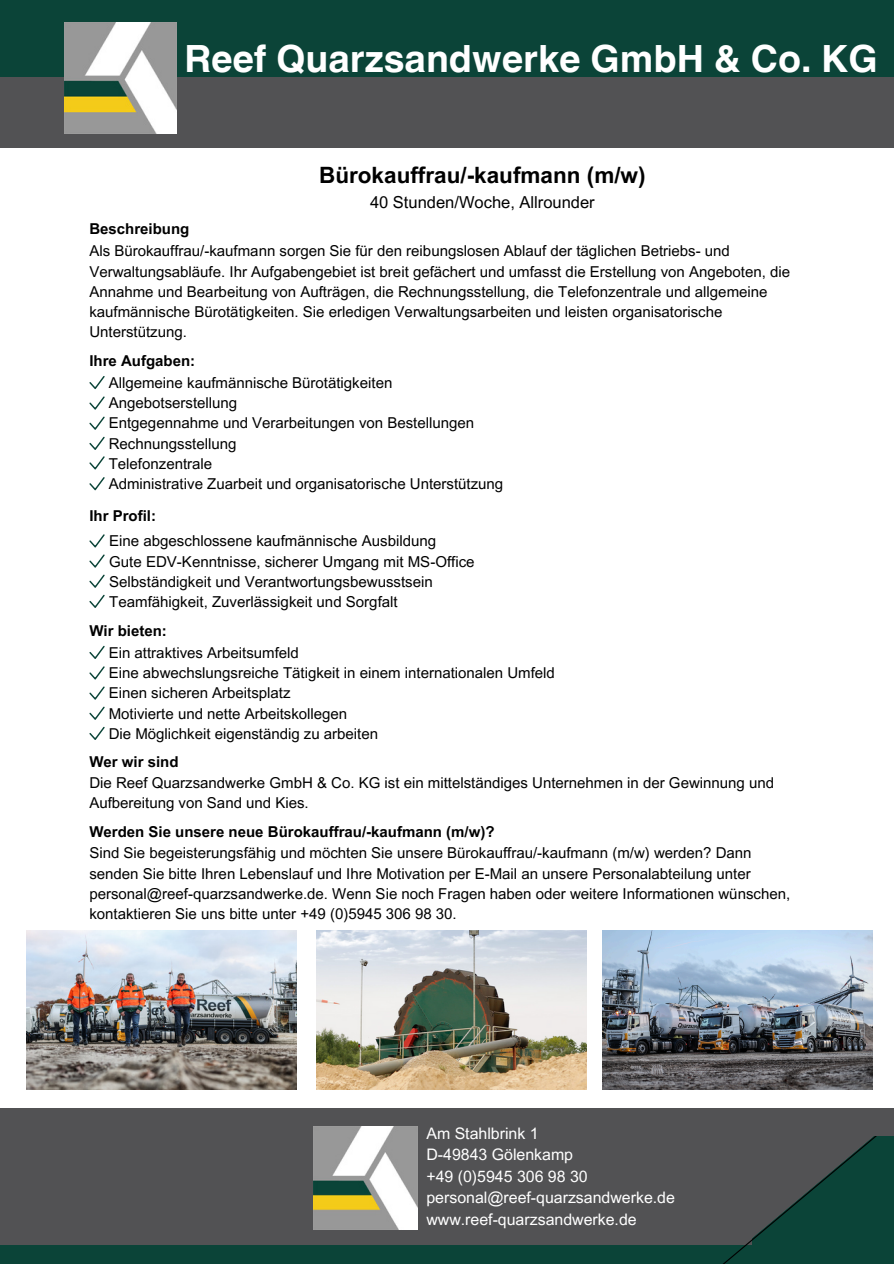
<style>
.page{position:relative;width:894px;height:1264px;background:#fff}
.page>*{position:absolute;margin:0;border:0;box-sizing:border-box;transform-origin:0 0}
.t1{font:700 37.5px "Helvetica World";color:#fff}
.t2{font:700 22.5px "Arial MT Pro";color:#000}
.t3{font:16.5px "Arial MT Pro";color:#000}
.t4{font:15.9px "Arial MT Pro";color:#fff}
.t5{font:15px/20.2px "Arial MT Pro";color:#000}
.t6{font:700 15px "Arial MT Pro";color:#000}
</style>
<div class="page">
<div style="left:0;top:0;width:893px;height:1263px;background:#0b4438"></div>
<div style="left:0;top:137px;width:893px;height:980px;background:#fff"></div>
<div style="left:0;top:77px;width:893px;height:71px;background:#525254"></div>
<div style="left:0;top:1118px;width:750px;height:126px;background:#525254"></div>
<svg style="left:700px;top:1136px;width:177px;height:127px"></svg>
<img style="left:65px;top:22px;width:111px;height:111px">
<div style="left:0;top:1108px;width:893px;height:28px;background:#525254"></div>
<img style="left:26px;top:931px;width:270px;height:158px">
<img style="left:313px;top:1126px;width:104px;height:103px">
<img style="left:316px;top:931px;width:270px;height:158px">
<img style="left:602px;top:931px;width:270px;height:158px">
<svg style="left:89px;top:376px;width:16px;height:13px"></svg>
<svg style="left:89px;top:396px;width:16px;height:14px"></svg>
<svg style="left:89px;top:416px;width:16px;height:14px"></svg>
<svg style="left:89px;top:436px;width:16px;height:14px"></svg>
<svg style="left:89px;top:477px;width:16px;height:13px"></svg>
<svg style="left:89px;top:456px;width:16px;height:13px"></svg>
<svg style="left:89px;top:534px;width:16px;height:13px"></svg>
<svg style="left:89px;top:554px;width:16px;height:14px"></svg>
<svg style="left:89px;top:574px;width:16px;height:14px"></svg>
<svg style="left:89px;top:594px;width:16px;height:14px"></svg>
<svg style="left:89px;top:645px;width:16px;height:14px"></svg>
<svg style="left:89px;top:666px;width:16px;height:13px"></svg>
<svg style="left:89px;top:686px;width:16px;height:13px"></svg>
<svg style="left:89px;top:706px;width:16px;height:14px"></svg>
<svg style="left:89px;top:726px;width:16px;height:14px"></svg>
<p class="t1" style="left:184px;top:28px;width:694px">Reef Quarzsandwerke GmbH &amp; Co. KG</p>
<p class="t6" style="left:89px;top:223px;width:101px">Beschreibung</p>
<p class="t2" style="left:319px;top:166px;width:328px">Bürokauffrau/-kaufmann (m/w)</p>
<p class="t3" style="left:370px;top:196px;width:226px">40 Stunden/Woche, Allrounder</p>
<p class="t5" style="left:89px;top:243px;width:702px">Als Bürokauffrau/-kaufmann sorgen Sie für den reibungslosen Ablauf der täglichen Betriebs- und Verwaltungsabläufe. Ihr Aufgabengebiet ist breit gefächert und umfasst die Erstellung von Angeboten, die Annahme und Bearbeitung von Aufträgen, die Rechnungsstellung, die Telefonzentrale und allgemeine kaufmännische Bürotätigkeiten. Sie erledigen Verwaltungsarbeiten und leisten organisatorische Unterstützung.</p>
<p class="t6" style="left:89px;top:355px;width:107px">Ihre Aufgaben:</p>
<p class="t5" style="left:109px;top:374px;width:285px">Allgemeine kaufmännische Bürotätigkeiten</p>
<p class="t5" style="left:109px;top:394px;width:130px">Angebotserstellung</p>
<p class="t5" style="left:109px;top:415px;width:367px">Entgegennahme und Verarbeitungen von Bestellungen</p>
<p class="t5" style="left:109px;top:435px;width:129px">Rechnungsstellung</p>
<p class="t5" style="left:109px;top:455px;width:105px">Telefonzentrale</p>
<p class="t5" style="left:109px;top:475px;width:396px">Administrative Zuarbeit und organisatorische Unterstützung</p>
<p class="t6" style="left:89px;top:510px;width:68px">Ihr Profil:</p>
<p class="t5" style="left:109px;top:533px;width:328px">Eine abgeschlossene kaufmännische Ausbildung</p>
<h3 class="t5" style="left:109px;top:553px;width:367px">Gute EDV-Kenntnisse, sicherer Umgang mit MS-Office</h3>
<p class="t5" style="left:109px;top:573px;width:325px">Selbständigkeit und Verantwortungsbewusstsein</p>
<p class="t5" style="left:109px;top:593px;width:290px">Teamfähigkeit, Zuverlässigkeit und Sorgfalt</p>
<h3 class="t6" style="left:89px;top:625px;width:79px">Wir bieten:</h3>
<p class="t5" style="left:109px;top:644px;width:191px">Ein attraktives Arbeitsumfeld</p>
<p class="t5" style="left:109px;top:664px;width:447px">Eine abwechslungsreiche Tätigkeit in einem internationalen Umfeld</p>
<p class="t5" style="left:109px;top:684px;width:183px">Einen sicheren Arbeitsplatz</p>
<p class="t5" style="left:109px;top:705px;width:240px">Motivierte und nette Arbeitskollegen</p>
<p class="t5" style="left:109px;top:725px;width:271px">Die Möglichkeit eigenständig zu arbeiten</p>
<p class="t6" style="left:89px;top:756px;width:91px">Wer wir sind</p>
<p class="t5" style="left:89px;top:774px;width:686px">Die Reef Quarzsandwerke GmbH &amp; Co. KG ist ein mittelständiges Unternehmen in der Gewinnung und<br>Aufbereitung von Sand und Kies.</p>
<p class="t6" style="left:89px;top:825px;width:406px">Werden Sie unsere neue Bürokauffrau/-kaufmann (m/w)?</p>
<p class="t5" style="left:89px;top:844px;width:702px">Sind Sie begeisterungsfähig und möchten Sie unsere Bürokauffrau/-kaufmann (m/w) werden? Dann senden Sie bitte Ihren Lebenslauf und Ihre Motivation per E-Mail an unsere Personalabteilung unter personal@reef-quarzsandwerke.de. Wenn Sie noch Fragen haben oder weitere Informationen wünschen, kontaktieren Sie uns bitte unter +49 (0)5945 306 98 30.</p>
<h2 class="t4" style="left:426px;top:1127px;width:114px">Am Stahlbrink 1</h2>
<h3 class="t4" style="left:426px;top:1148px;width:148px">D-49843 Gölenkamp</h3>
<p class="t4" style="left:426px;top:1170px;width:163px">+49 (0)5945 306 98 30</p>
<h3 class="t4" style="left:426px;top:1191px;width:250px">personal@reef-quarzsandwerke.de</h3>
<p class="t4" style="left:426px;top:1213px;width:212px">www.reef-quarzsandwerke.de</p>
</div>
